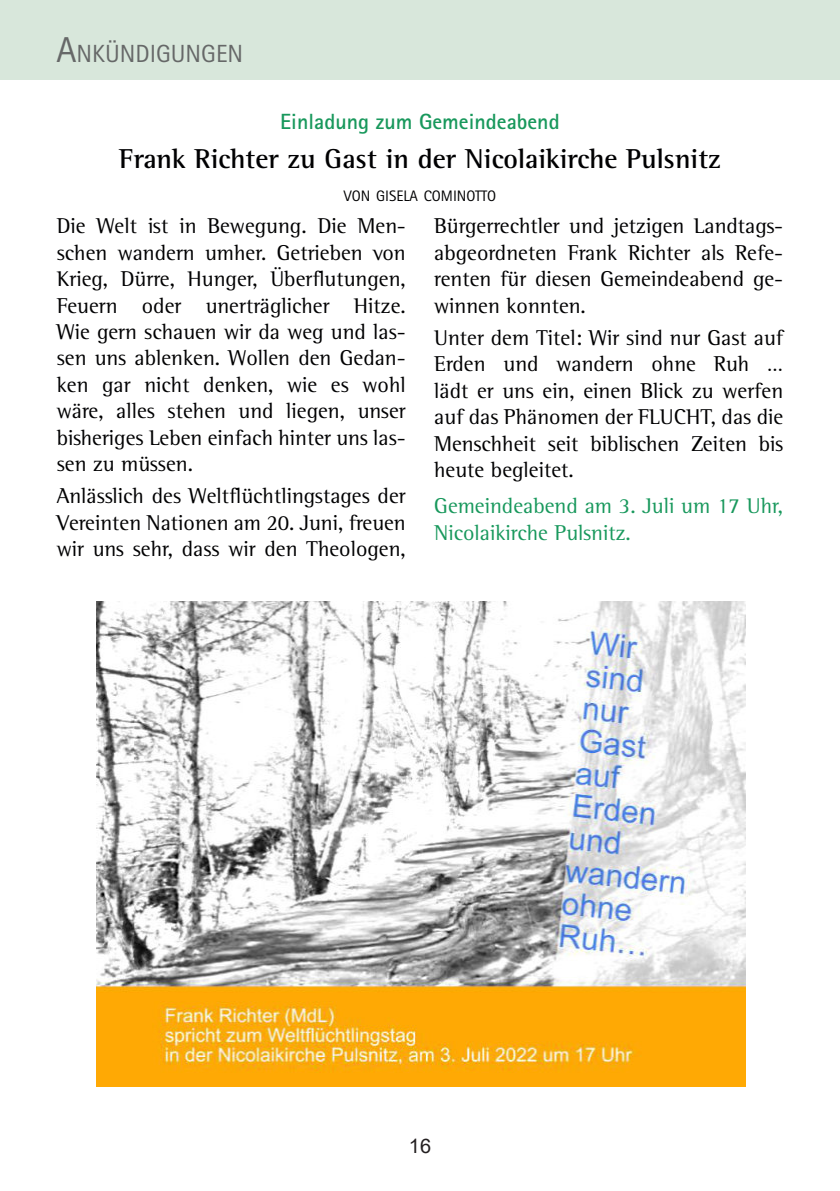
<style>
.page{position:relative;width:840px;height:1191px;background:#fff}
.page>*{position:absolute;margin:0;border:0;box-sizing:border-box;transform-origin:0 0}
.t1{font:700 28px "Rotis Semi Serif Pro";color:#000002}
.t2{font:24.8px "Rotis Sans Serif Pro";color:#666868}
.t3{font:22px/26.4px "Rotis Semi Serif Pro";color:#000002;text-align:justify}
.t4{font:22px/26.4px "Rotis Semi Serif Pro";color:#18985c}
.t5{font:700 22px "Rotis Sans Serif Pro";color:#18985c}
.t6{font:20px "Arial";color:#231f20}
.t7{font:15.2px "Rotis Sans Serif Pro";color:#000002}
.s1{font-size:36px}
</style>
<div class="page">
<div style="left:0;top:0;width:839px;height:79px;background:#d8e7db"></div>
<img style="left:97px;top:601px;width:648px;height:485px">
<p class="t2" style="left:56px;top:45px;width:188px"><span class="s1">A</span>NKÜNDIGUNGEN</p>
<p class="t5" style="left:280px;top:113px;width:281px">Einladung zum Gemeindeabend</p>
<p class="t1" style="left:119px;top:149px;width:602px">Frank Richter zu Gast in der Nicolaikirche Pulsnitz</p>
<p class="t7" style="left:344px;top:190px;width:153px">VON GISELA COMINOTTO</p>
<p class="t3" style="left:57px;top:216px;width:350px">Die Welt ist in Bewegung. Die Men&shy;schen wandern umher. Getrieben von Krieg, Dürre, Hunger, Überflutungen, Feuern oder unerträglicher Hitze.<br>Wie gern schauen wir da weg und las&shy;sen uns ablenken. Wollen den Gedan&shy;ken gar nicht denken, wie es wohl wäre, alles stehen und liegen, unser bisheriges Leben einfach hinter uns las&shy;sen zu müssen.</p>
<p class="t3" style="left:57px;top:486px;width:350px">Anlässlich des Weltflüchtlingstages der Vereinten Nationen am 20. Juni, freuen wir uns sehr, dass wir den Theologen,</p>
<p class="t3" style="left:434px;top:216px;width:350px">Bürgerrechtler und jetzigen Landtags&shy;abgeordneten Frank Richter als Refe&shy;renten für diesen Gemeindeabend ge&shy;winnen konnten.</p>
<p class="t3" style="left:434px;top:327px;width:350px">Unter dem Titel: Wir sind nur Gast auf Erden und wandern ohne Ruh … lädt er uns ein, einen Blick zu werfen auf das Phänomen der FLUCHT, das die Menschheit seit biblischen Zeiten bis heute begleitet.</p>
<p class="t4" style="left:434px;top:496px;width:350px">Gemeindeabend am 3. Juli um 17 Uhr,<br>Nicolaikirche Pulsnitz.</p>
<p class="t6" style="left:408px;top:1138px;width:24px">16</p>
</div>
